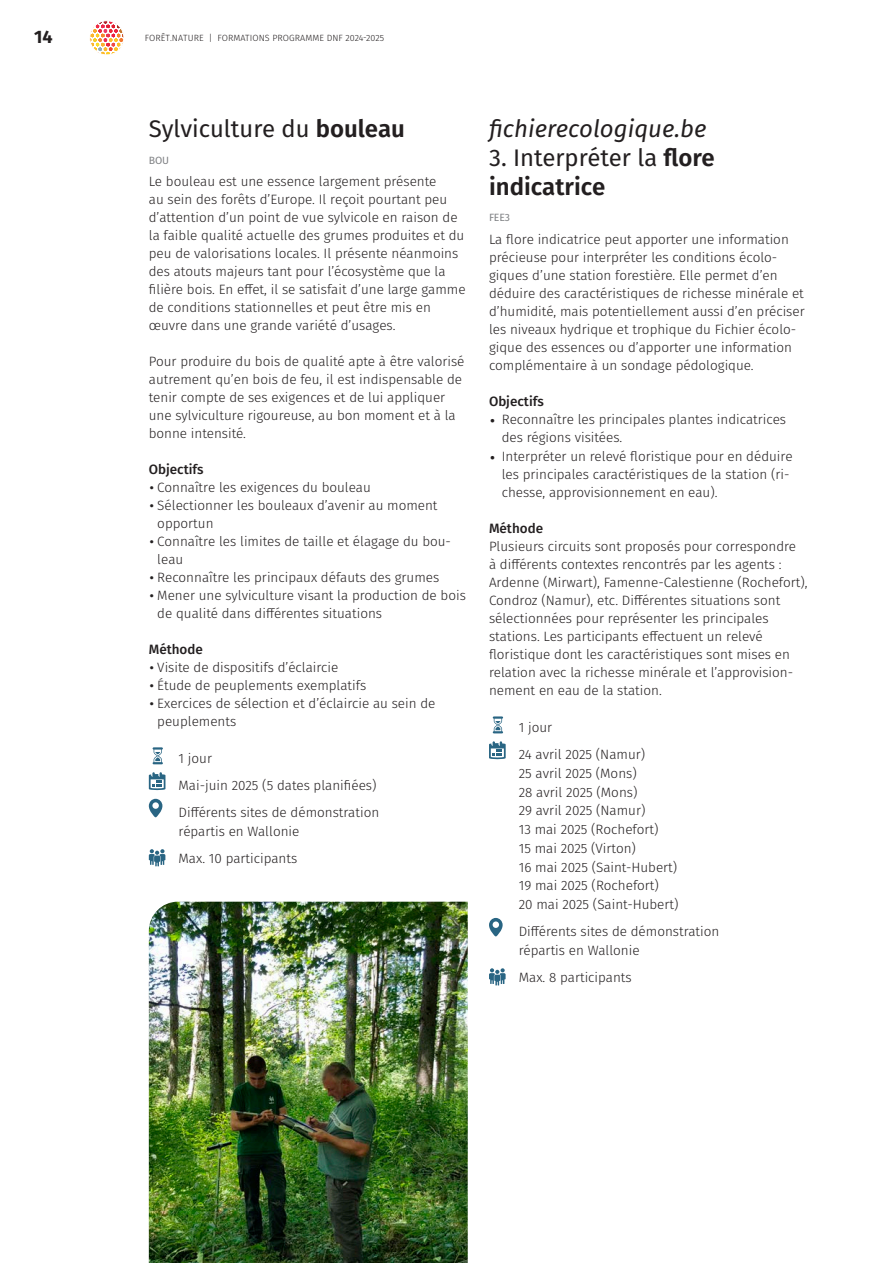
<style>
.page{position:relative;width:893px;height:1263px;background:#fff}
.page>*{position:absolute;margin:0;border:0;box-sizing:border-box;transform-origin:0 0}
.t1{font:600 24px/28.8px "Fira Sans";color:#231f20}
.t2{font:24px "Fira Sans";color:#231f20}
.t3{font:italic 24px "Fira Sans";color:#231f20}
.t4{font:700 18px "Fira Sans";color:#231f20}
.t5{font:300 13.5px/18px "Fira Sans";color:#231f20}
.t6{font:500 13.5px "Fira Sans";color:#231f20}
.t7{font:10.5px "Fira Sans";letter-spacing:-.02em;color:#808285}
.t8{font:300 9px "Fira Sans";letter-spacing:.01em;color:#231f20}
.s1{font-weight:600}
.s2{font-size:21px}
.s3{font-weight:400}
.s4{font-size:24px}
</style>
<div class="page">
<svg style="left:91px;top:22px;width:33px;height:33px"></svg>
<div style="left:89px;top:20px;width:35px;height:35px;border:1px solid #fff;border-radius:50%"></div>
<svg style="left:153px;top:747px;width:10px;height:17px"></svg>
<svg style="left:149px;top:772px;width:16px;height:18px"></svg>
<svg style="left:149px;top:799px;width:13px;height:18px"></svg>
<svg style="left:149px;top:849px;width:16px;height:17px"></svg>
<svg style="left:493px;top:716px;width:10px;height:17px"></svg>
<svg style="left:489px;top:741px;width:17px;height:18px"></svg>
<svg style="left:489px;top:918px;width:14px;height:19px"></svg>
<svg style="left:489px;top:968px;width:17px;height:17px"></svg>
<img style="left:149px;top:902px;width:319px;height:361px">
<h2 class="t4" style="left:34px;top:24px;width:20px">14</h2>
<p class="t8" style="left:145px;top:31px;width:241px">FORÊT.NATURE | FORMATIONS PROGRAMME DNF 2024-2025</p>
<h1 class="t2" style="left:149px;top:111px;width:258px">Sylviculture du <span class="s1">bouleau</span></h1>
<p class="t7" style="left:149px;top:152px;width:22px">BOU</p>
<p class="t5" style="left:149px;top:172px;width:318px">Le bouleau est une essence largement présente<br>au sein des forêts d’Europe. Il reçoit pourtant peu d’attention d’un point de vue sylvicole en raison de la faible qualité actuelle des grumes produites et du peu de valorisations locales. Il présente néanmoins des atouts majeurs tant pour l’écosystème que la filière bois. En effet, il se satisfait d’une large gamme de conditions stationnelles et peut être mis en œuvre dans une grande variété d’usages.</p>
<p class="t5" style="left:149px;top:352px;width:317px">Pour produire du bois de qualité apte à être valorisé autrement qu’en bois de feu, il est indispensable de tenir compte de ses exigences et de lui appliquer une sylviculture rigoureuse, au bon moment et à la bonne intensité.</p>
<p class="t6" style="left:149px;top:458px;width:56px">Objectifs</p>
<p class="t5" style="left:149px;top:478px;width:224px"><span class="s2">•</span> Connaître les exigences du bouleau</p>
<p class="t5" style="left:157px;top:496px;width:282px;text-indent:-8px"><span class="s2">•</span> Sélectionner les bouleaux d’avenir au moment opportun</p>
<p class="t5" style="left:157px;top:532px;width:295px;text-indent:-8px"><span class="s2">•</span> Connaître les limites de taille et élagage du bou&shy;leau</p>
<p class="t5" style="left:149px;top:568px;width:292px"><span class="s2">•</span> Reconnaître les principaux défauts des grumes</p>
<p class="t5" style="left:157px;top:586px;width:310px;text-indent:-8px"><span class="s2">•</span> Mener une sylviculture visant la production de bois de qualité dans différentes situations</p>
<p class="t6" style="left:149px;top:638px;width:56px">Méthode</p>
<p class="t5" style="left:149px;top:658px;width:191px"><span class="s2">•</span> Visite de dispositifs d’éclaircie</p>
<p class="t5" style="left:149px;top:676px;width:219px"><span class="s2">•</span> Étude de peuplements exemplatifs</p>
<p class="t5" style="left:157px;top:694px;width:280px;text-indent:-8px"><span class="s2">•</span> Exercices de sélection et d’éclaircie au sein de peuplements</p>
<p class="t5" style="left:179px;top:744px;width:202px;line-height:27.3px">1 jour<br>Mai-juin 2025 (5 dates planifiées)<br>Différents sites de démonstration</p>
<p class="t5" style="left:179px;top:818px;width:122px;line-height:27.3px">répartis en Wallonie<br>Max. 10 participants</p>
<h1 class="t3" style="left:489px;top:111px;width:219px">fichierecologique.be</h1>
<h1 class="t1" style="left:489px;top:143px;width:227px"><span class="s3">3. Interpréter la</span> flore indicatrice</h1>
<p class="t7" style="left:489px;top:210px;width:22px">FEE3</p>
<p class="t5" style="left:489px;top:230px;width:317px">La flore indicatrice peut apporter une information précieuse pour interpréter les conditions écolo&shy;giques d’une station forestière. Elle permet d’en déduire des caractéristiques de richesse minérale et d’humidité, mais potentiellement aussi d’en préciser les niveaux hydrique et trophique du Fichier écolo&shy;gique des essences ou d’apporter une information complémentaire à un sondage pédologique.</p>
<p class="t6" style="left:489px;top:390px;width:56px">Objectifs</p>
<p class="t5" style="left:502px;top:411px;width:286px;text-indent:-13px"><span class="s4">•</span> Reconnaître les principales plantes indicatrices des régions visitées.</p>
<p class="t5" style="left:502px;top:447px;width:292px;text-indent:-13px"><span class="s4">•</span> Interpréter un relevé floristique pour en déduire les principales caractéristiques de la station (ri&shy;chesse, approvisionnement en eau).</p>
<p class="t6" style="left:489px;top:518px;width:56px">Méthode</p>
<p class="t5" style="left:489px;top:537px;width:320px">Plusieurs circuits sont proposés pour correspondre<br>à différents contextes rencontrés par les agents :<br>Ardenne (Mirwart), Famenne-Calestienne (Rochefort), Condroz (Namur), etc. Différentes situations sont sélectionnées pour représenter les principales stations. Les participants effectuent un relevé floristique dont les caractéristiques sont mises en relation avec la richesse minérale et l’approvision&shy;nement en eau de la station.</p>
<p class="t5" style="left:519px;top:713px;width:128px;line-height:27.3px">1 jour<br>24 avril 2025 (Namur)</p>
<p class="t5" style="left:519px;top:764px;width:161px;line-height:18.8px">25 avril 2025 (Mons)<br>28 avril 2025 (Mons)<br>29 avril 2025 (Namur)<br>13 mai 2025 (Rochefort)<br>15 mai 2025 (Virton)<br>16 mai 2025 (Saint-Hubert)<br>19 mai 2025 (Rochefort)<br>20 mai 2025 (Saint-Hubert)</p>
<p class="t5" style="left:519px;top:922px;width:202px;line-height:18.8px">Différents sites de démonstration répartis en Wallonie</p>
<p class="t5" style="left:519px;top:969px;width:114px">Max. 8 participants</p>
</div>
